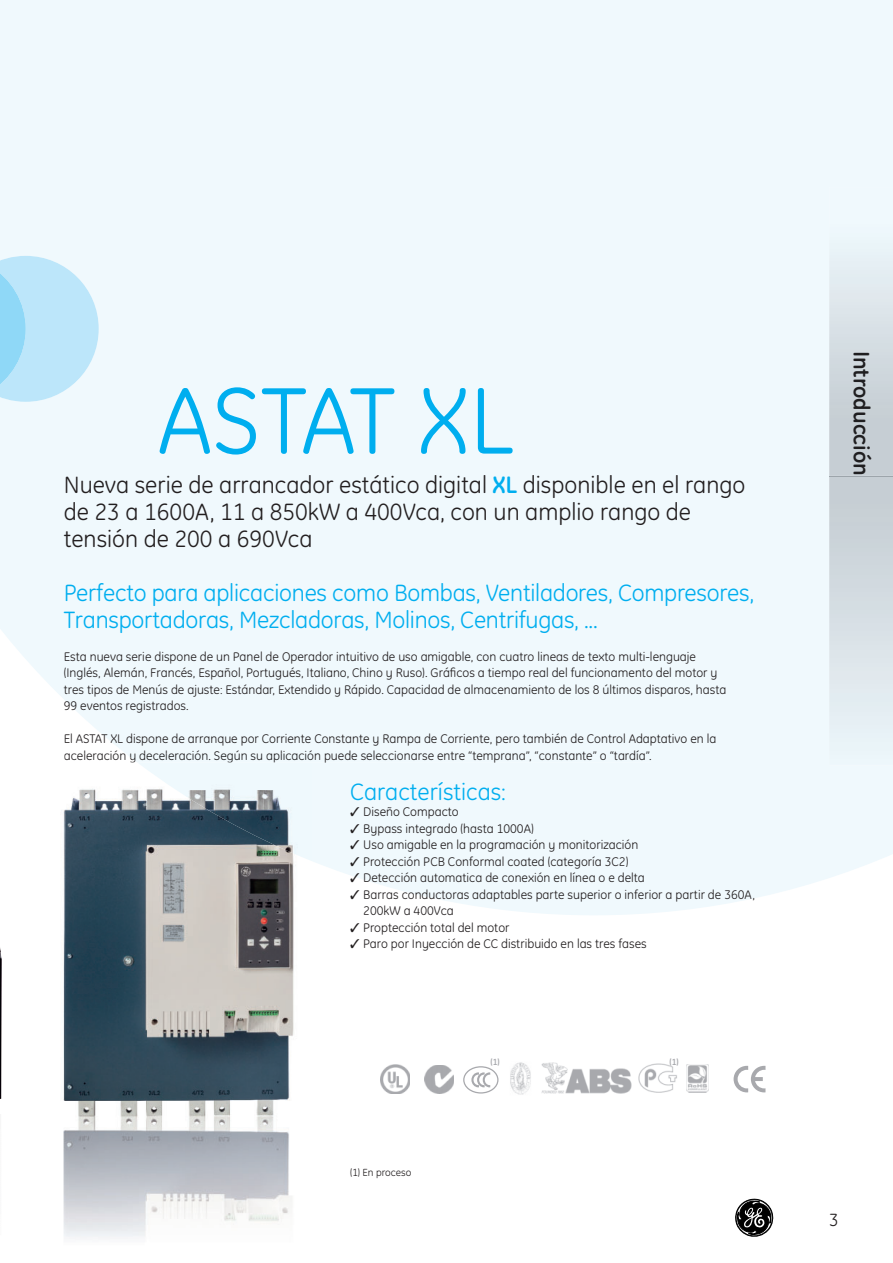
<style>
.page{position:relative;width:893px;height:1263px;background:#fff}
.page>*{position:absolute;margin:0;border:0;box-sizing:border-box;transform-origin:0 0}
.t1{font:96px "GE Inspira";color:#00aeef}
.t2{font:24px/27px "GE Inspira";letter-spacing:-.01em;color:#00aeef}
.t3{font:24px/27px "GE Inspira";color:#231f20}
.t4{font:700 22.5px "GE Inspira";color:#1f1e20}
.t5{font:18px "GE Inspira";color:#231f20}
.t6{font:12.75px/16.5px "GE Inspira";color:#231f20}
.t7{font:10.5px "GE Inspira";color:#231f20}
.t8{font:700 9px "GE Inspira";color:#a8a9ad}
.s1{font-weight:700;color:#00aeef}
.s2{color:#1f1e20}
</style>
<div class="page">
<svg style="left:735px;top:1198px;width:39px;height:39px"></svg>
<div style="left:0;top:0;width:893px;height:915px;background:#f0f9fd"></div>
<svg style="left:829px;top:187px;width:64px;height:578px"></svg>
<hr style="left:829px;top:476px;width:64px;height:1px;background:#9da5ab">
<div style="left:854px;top:352px;width:17px;height:122px;background:#c8d0d5"></div>
<div style="left:121px;top:750px;width:530px;height:12px;background:#f0f9fd"></div>
<svg style="left:0;top:256px;width:99px;height:146px"></svg>
<svg style="left:463px;top:1066px;width:35px;height:27px"></svg>
<svg style="left:734px;top:1066px;width:31px;height:26px"></svg>
<img style="left:425px;top:1065px;width:28px;height:29px">
<img style="left:381px;top:1065px;width:29px;height:29px">
<img style="left:541px;top:1062px;width:90px;height:32px">
<img style="left:638px;top:1063px;width:39px;height:30px">
<img style="left:686px;top:1064px;width:22px;height:28px">
<img style="left:510px;top:1062px;width:21px;height:33px">
<img style="left:63px;top:1184px;width:229px;height:54px">
<img style="left:0;top:948px;width:2px;height:151px">
<img style="left:44px;top:753px;width:268px;height:431px">
<img style="left:137px;top:762px;width:175px;height:99px">
<img style="left:64px;top:753px;width:61px;height:9px">
<div style="left:125px;top:753px;width:187px;height:9px;background:#f0f9fd"></div>
<h1 class="t1" style="left:157px;top:385px;width:358px">ASTAT XL</h1>
<h2 class="t3" style="left:64px;top:473px;width:683px">Nueva serie de arrancador estático digital <span class="s1">XL</span> disponible en el rango de 23 a 1600A, 11 a 850kW a 400Vca, con un amplio rango de tensión de 200 a 690Vca</h2>
<h2 class="t2" style="left:64px;top:581px;width:692px">Perfecto para aplicaciones como Bombas, Ventiladores, Compresores,<br>Transportadoras, Mezcladoras, Molinos, Centrifugas, ...</h2>
<p class="t6" style="left:64px;top:649px;width:664px">Esta nueva serie dispone de un Panel de Operador intuitivo de uso amigable, con cuatro lineas de texto multi-lenguaje (Inglés, Alemán, Francés, Español, Portugués, Italiano, Chino y Ruso). Gráficos a tiempo real del funcionamento del motor y tres tipos de Menús de ajuste: Estándar, Extendido y Rápido. Capacidad de almacenamiento de los 8 últimos disparos, hasta 99 eventos registrados.</p>
<p class="t6" style="left:64px;top:732px;width:654px">El ASTAT XL dispone de arranque por Corriente Constante y Rampa de Corriente, pero también de Control Adaptativo en la aceleración y <span class="s2">deceleración. Según su aplicació</span>n puede seleccionarse entre “temprana”, “constante” o “tardía”.</p>
<h2 class="t2" style="left:350px;top:780px;width:157px">Características:</h2>
<p class="t6" style="left:350px;top:805px;width:110px">✓ Diseño Compacto</p>
<p class="t6" style="left:350px;top:821px;width:185px">✓ Bypass integrado (hasta 1000A)</p>
<p class="t6" style="left:350px;top:838px;width:290px">✓ Uso amigable en la programación y monitorización</p>
<p class="t6" style="left:350px;top:854px;width:280px">✓ Protección PCB Conformal coated (categoría 3C2)</p>
<p class="t6" style="left:350px;top:871px;width:296px">✓ Detección automatica de conexión en línea o e delta</p>
<p class="t6" style="left:363px;top:887px;width:393px;text-indent:-13px">✓ Barras conductoras adaptables parte superior o inferior a partir de 360A,<br>200kW a 400Vca</p>
<p class="t6" style="left:350px;top:920px;width:161px">✓ Proptección total del motor</p>
<p class="t6" style="left:350px;top:937px;width:298px">✓ Paro por Inyección de CC distribuido en las tres fases</p>
<p class="t7" style="left:350px;top:1168px;width:63px">(1) En proceso</p>
<p class="t8" style="left:491px;top:1059px;width:11px">(1)</p>
<p class="t8" style="left:669px;top:1059px;width:11px">(1)</p>
<h3 class="t4" style="left:870px;top:351px;width:127px;rotate:90deg">Introducción</h3>
<h3 class="t5" style="left:829px;top:1213px;width:11px">3</h3>
</div>
